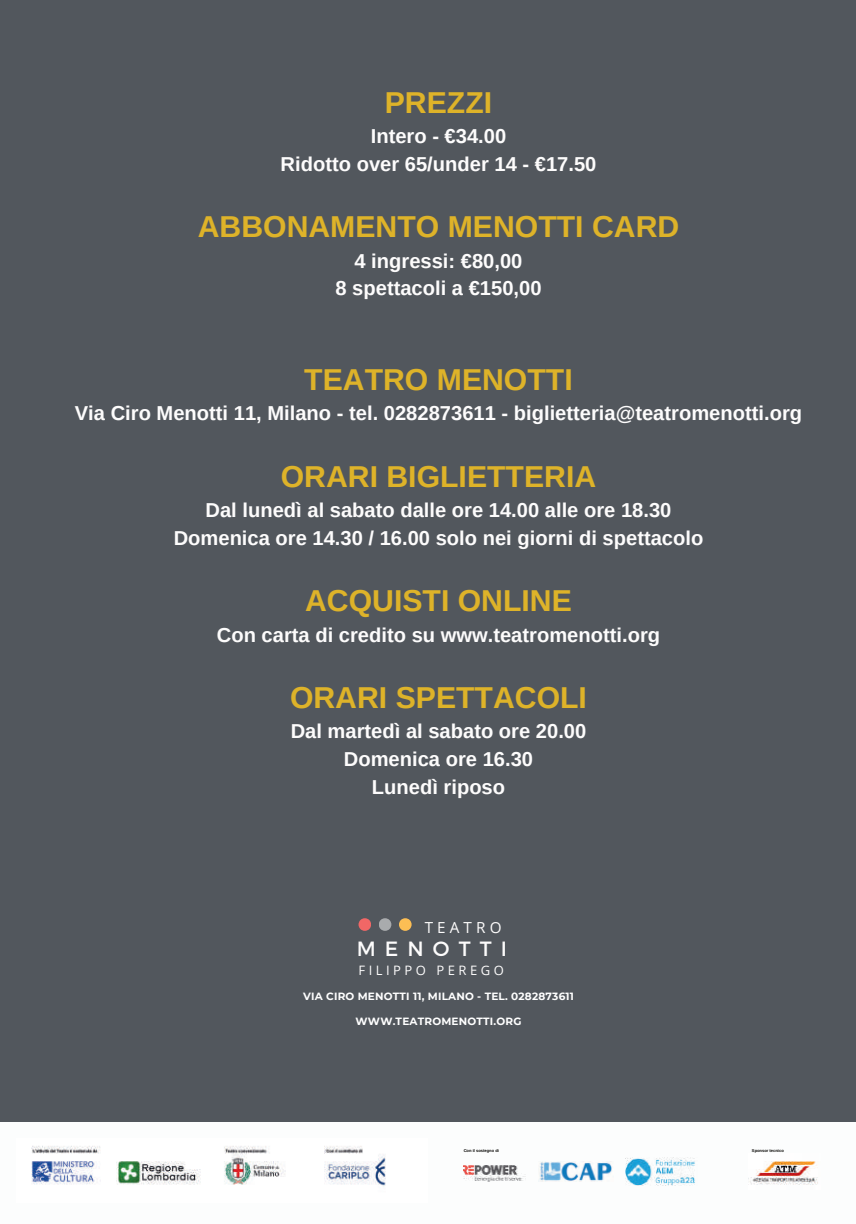
<style>
.page{position:relative;width:856px;height:1224px;background:#fff}
.page>*{position:absolute;margin:0;border:0;box-sizing:border-box;transform-origin:0 0}
.t1{font:700 30.2px "Arimo";color:#deb329}
.t2{font:20.6px "Montserrat";letter-spacing:.44em;color:#fdfcfc}
.t3{font:700 20.2px/27.8px "Arimo";color:#fdfcfc;text-align:center}
.t4{font:15.2px "Open Sans";letter-spacing:.27em;color:#fdfcfc}
.t5{font:13px "Open Sans";letter-spacing:.27em;color:#fdfcfc}
.t6{font:700 10.4px "Montserrat";letter-spacing:.02em;color:#fff}
.t7{font:700 4px "Arimo";color:#080704}
</style>
<div class="page">
<div style="left:0;top:0;width:856px;height:1223px;background:#52575d"></div>
<svg style="left:358px;top:918px;width:13px;height:13px"></svg>
<svg style="left:379px;top:918px;width:12px;height:13px"></svg>
<svg style="left:399px;top:918px;width:13px;height:13px"></svg>
<div style="left:0;top:1123px;width:856px;height:100px;background:#fcfdfd"></div>
<img style="left:31px;top:1146px;width:355px;height:40px">
<img style="left:464px;top:1165px;width:61px;height:17px">
<img style="left:539px;top:1162px;width:73px;height:19px">
<img style="left:749px;top:1161px;width:69px;height:24px">
<img style="left:626px;top:1157px;width:69px;height:29px">
<h1 class="t1" style="left:385px;top:82px;width:109px">PREZZI</h1>
<p class="t3" style="left:281px;top:123px;width:317px">Intero - €34.00<br>Ridotto over 65/under 14 - €17.50</p>
<h1 class="t1" style="left:198px;top:206px;width:483px">ABBONAMENTO MENOTTI CARD</h1>
<p class="t3" style="left:335px;top:247px;width:208px">4 ingressi: €80,00<br>8 spettacoli a €150,00</p>
<h1 class="t1" style="left:304px;top:359px;width:270px">TEATRO MENOTTI</h1>
<p class="t3" style="left:75px;top:399px;width:729px">Via Ciro Menotti 11, Milano - tel. 0282873611 - biglietteria@teatromenotti.org</p>
<h1 class="t1" style="left:281px;top:455px;width:317px">ORARI BIGLIETTERIA</h1>
<p class="t3" style="left:174px;top:496px;width:531px">Dal lunedì al sabato dalle ore 14.00 alle ore 18.30<br>Domenica ore 14.30 / 16.00 solo nei giorni di spettacolo</p>
<h1 class="t1" style="left:305px;top:580px;width:268px">ACQUISTI ONLINE</h1>
<p class="t3" style="left:217px;top:621px;width:445px">Con carta di credito su www.teatromenotti.org</p>
<h1 class="t1" style="left:290px;top:677px;width:298px">ORARI SPETTACOLI</h1>
<p class="t3" style="left:291px;top:718px;width:297px">Dal martedì al sabato ore 20.00<br>Domenica ore 16.30<br>Lunedì riposo</p>
<p class="t4" style="left:425px;top:917px;width:78px">TEATRO</p>
<p class="t2" style="left:357px;top:936px;width:152px">MENOTTI</p>
<p class="t5" style="left:358px;top:962px;width:147px">FILIPPO PEREGO</p>
<p class="t6" style="left:303px;top:989px;width:272px">VIA CIRO MENOTTI 11, MILANO - TEL. 0282873611</p>
<p class="t6" style="left:356px;top:1014px;width:167px">WWW.TEATROMENOTTI.ORG</p>
<p class="t7" style="left:464px;top:1148px;width:37px">Con il sostegno di</p>
<p class="t7" style="left:752px;top:1148px;width:33px">Sponsor tecnico</p>
</div>
